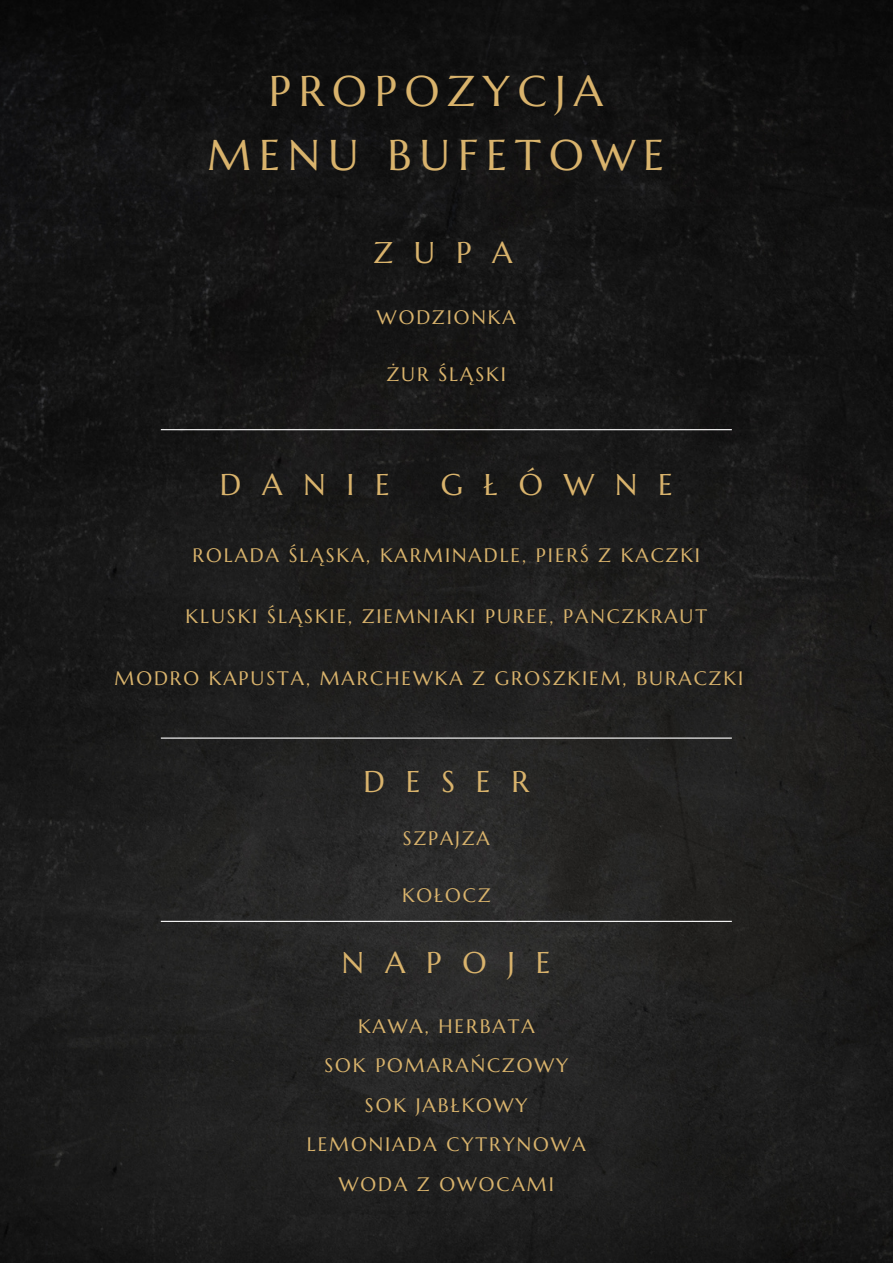
<style>
.page{position:relative;width:893px;height:1264px;background:#fff}
.page>*{position:absolute;margin:0;border:0;box-sizing:border-box;transform-origin:0 0}
.t1{font:43.05px "Marcellus";letter-spacing:.185em;color:#d9b36c}
.t2{font:30px "Marcellus";letter-spacing:.695em;color:#d9b36c}
.t3{font:19.5px "Marcellus";letter-spacing:.1em;color:#d9b36c}
</style>
<div class="page">
<img style="left:0;top:0;width:892px;height:1262px">
<hr style="left:161px;top:429px;width:570px;height:1px;background:#fff">
<hr style="left:161px;top:737px;width:570px;height:1px;background:#fff">
<hr style="left:161px;top:920px;width:570px;height:1px;background:#fff">
<p class="t1" style="left:269px;top:64px;width:336px">PROPOZYCJA</p>
<p class="t1" style="left:207px;top:128px;width:458px">MENU BUFETOWE</p>
<p class="t2" style="left:373px;top:234px;width:140px">ZUPA</p>
<p class="t3" style="left:377px;top:305px;width:140px">WODZIONKA</p>
<p class="t3" style="left:387px;top:362px;width:121px">ŻUR ŚLĄSKI</p>
<p class="t2" style="left:220px;top:465px;width:172px">DANIE</p>
<p class="t2" style="left:441px;top:465px;width:233px">GŁÓWNE</p>
<p class="t3" style="left:192px;top:542px;width:509px">ROLADA ŚLĄSKA, KARMINADLE, PIERŚ Z KACZKI</p>
<p class="t3" style="left:185px;top:604px;width:523px">KLUSKI ŚLĄSKIE, ZIEMNIAKI PUREE, PANCZKRAUT</p>
<p class="t3" style="left:114px;top:666px;width:630px">MODRO KAPUSTA, MARCHEWKA Z GROSZKIEM, BURACZKI</p>
<p class="t2" style="left:363px;top:762px;width:167px">DESER</p>
<p class="t3" style="left:403px;top:826px;width:88px">SZPAJZA</p>
<p class="t3" style="left:402px;top:883px;width:90px">KOŁOCZ</p>
<p class="t2" style="left:342px;top:943px;width:210px">NAPOJE</p>
<p class="t3" style="left:358px;top:1014px;width:178px">KAWA, HERBATA</p>
<p class="t3" style="left:324px;top:1053px;width:245px">SOK POMARAŃCZOWY</p>
<p class="t3" style="left:365px;top:1092px;width:164px">SOK JABŁKOWY</p>
<p class="t3" style="left:307px;top:1132px;width:280px">LEMONIADA CYTRYNOWA</p>
<p class="t3" style="left:339px;top:1171px;width:216px">WODA Z OWOCAMI</p>
</div>
